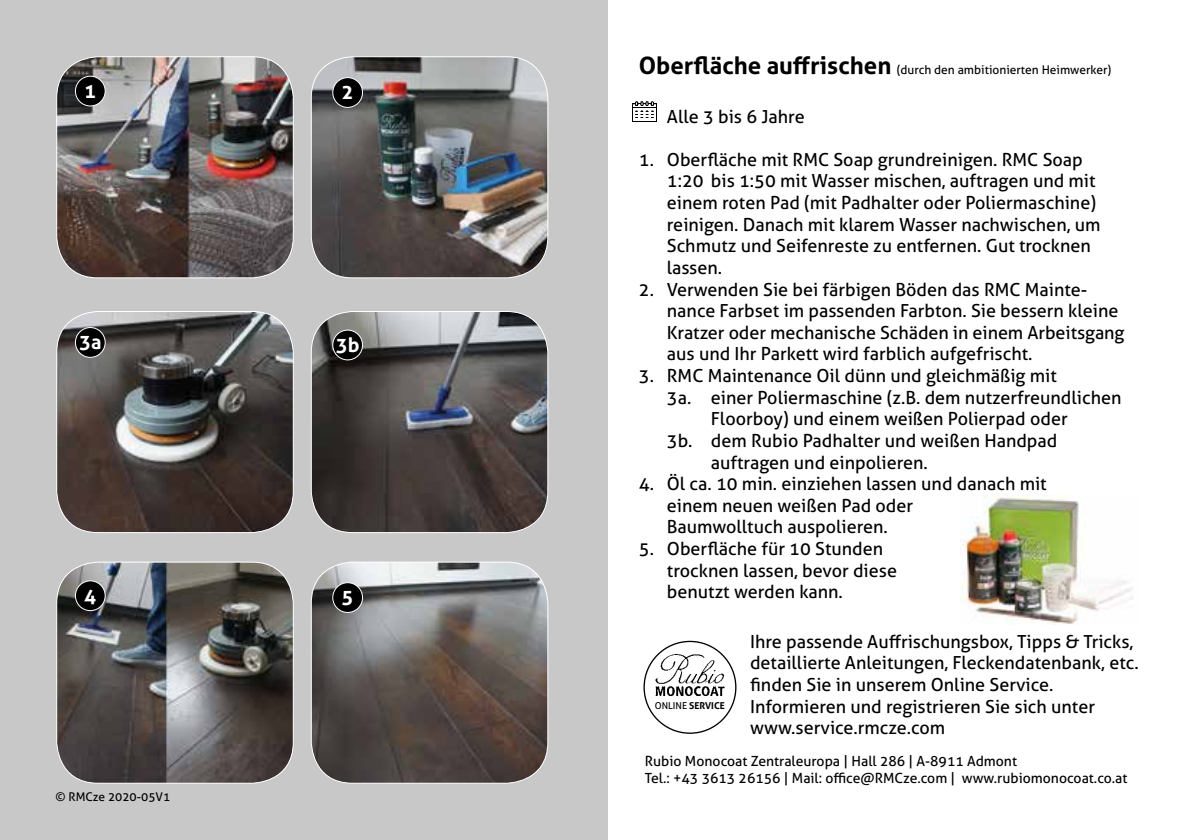
<style>
.page{position:relative;width:1191px;height:840px;background:#fff}
.page>*{position:absolute;margin:0;border:0;box-sizing:border-box;transform-origin:0 0}
.t1{font:700 20px "Aller";color:#fff}
.t2{font:18px/21.6px "Aller";color:#000}
.t3{font:14px/16.8px "Aller";color:#000}
.t4{font:12px "Aller";color:#000}
.t5{font:700 9.6px "Aller";color:#000}
.s1{font-weight:700;font-size:24px}
.s2{font-weight:400}
</style>
<div class="page">
<img style="left:960px;top:494px;width:173px;height:130px">
<div style="left:0;top:0;width:608px;height:839px;background:#c8c8c8"></div>
<img style="left:57px;top:57px;width:236px;height:221px">
<div style="left:56px;top:56px;width:238px;height:222px;border:1px solid #fff;border-radius:41px"></div>
<img style="left:311px;top:57px;width:237px;height:221px">
<div style="left:311px;top:56px;width:237px;height:222px;border:1px solid #fff;border-radius:41px"></div>
<img style="left:57px;top:311px;width:236px;height:221px">
<div style="left:56px;top:311px;width:238px;height:222px;border:1px solid #fff;border-radius:41px"></div>
<img style="left:311px;top:311px;width:237px;height:221px">
<div style="left:311px;top:311px;width:237px;height:222px;border:1px solid #fff;border-radius:41px"></div>
<img style="left:58px;top:563px;width:235px;height:219px">
<div style="left:56px;top:561px;width:238px;height:222px;border:1px solid #fff;border-radius:41px"></div>
<img style="left:311px;top:563px;width:237px;height:219px">
<div style="left:311px;top:561px;width:237px;height:222px;border:1px solid #fff;border-radius:41px"></div>
<div style="left:75px;top:76px;width:30px;height:30px;background:#000;border-radius:50%"></div>
<div style="left:75px;top:76px;width:31px;height:30px;border:1px solid #fff;border-radius:50%"></div>
<div style="left:333px;top:78px;width:29px;height:29px;background:#000;border-radius:50%"></div>
<div style="left:332px;top:77px;width:31px;height:31px;border:1px solid #fff;border-radius:50%"></div>
<div style="left:75px;top:327px;width:30px;height:30px;background:#000;border-radius:50%"></div>
<div style="left:75px;top:327px;width:31px;height:30px;border:1px solid #fff;border-radius:50%"></div>
<div style="left:333px;top:330px;width:29px;height:30px;background:#000;border-radius:50%"></div>
<div style="left:332px;top:329px;width:31px;height:31px;border:1px solid #fff;border-radius:50%"></div>
<div style="left:75px;top:580px;width:30px;height:30px;background:#000;border-radius:50%"></div>
<div style="left:75px;top:580px;width:31px;height:30px;border:1px solid #fff;border-radius:50%"></div>
<div style="left:333px;top:582px;width:29px;height:30px;background:#000;border-radius:50%"></div>
<div style="left:332px;top:582px;width:31px;height:30px;border:1px solid #fff;border-radius:50%"></div>
<img style="left:633px;top:101px;width:23px;height:21px">
<img style="left:654px;top:653px;width:72px;height:43px">
<p class="t1" style="left:84px;top:78px;width:13px">1</p>
<p class="t1" style="left:342px;top:80px;width:13px">2</p>
<p class="t1" style="left:79px;top:329px;width:24px">3a</p>
<p class="t1" style="left:336px;top:332px;width:25px">3b</p>
<p class="t1" style="left:84px;top:582px;width:13px">4</p>
<p class="t1" style="left:342px;top:584px;width:13px">5</p>
<p class="t4" style="left:56px;top:788px;width:116px">© RMCze 2020-05V1</p>
<p class="t4" style="left:639px;top:63px;width:474px"><span class="s1">Oberfläche auffrischen</span> (durch den ambitionierten Heimwerker)</p>
<p class="t2" style="left:667px;top:105px;width:139px">Alle 3 bis 6 Jahre</p>
<p class="t2" style="left:667px;top:148px;width:435px;text-indent:-28px">1. Oberfläche mit RMC Soap grundreinigen. RMC Soap 1:20 bis 1:50 mit Wasser mischen, auftragen und mit einem roten Pad (mit Padhalter oder Poliermaschine) reinigen. Danach mit klarem Wasser nachwischen, um Schmutz und Seifenreste zu entfernen. Gut trocknen lassen.</p>
<p class="t2" style="left:667px;top:278px;width:459px;text-indent:-28px">2. Verwenden Sie bei färbigen Böden das RMC Mainte&shy;nance Farbset im passenden Farbton. Sie bessern kleine Kratzer oder mechanische Schäden in einem Arbeitsgang aus und Ihr Parkett wird farblich aufgefrischt.</p>
<p class="t2" style="left:639px;top:364px;width:419px">3. RMC Maintenance Oil dünn und gleichmäßig mit</p>
<p class="t2" style="left:667px;top:386px;width:456px">3a. einer Poliermaschine (z.B. dem nutzerfreundlichen</p>
<p class="t2" style="left:711px;top:408px;width:358px">Floorboy) und einem weißen Polierpad oder</p>
<p class="t2" style="left:667px;top:429px;width:392px">3b. dem Rubio Padhalter und weißen Handpad</p>
<p class="t2" style="left:711px;top:451px;width:218px">auftragen und einpolieren.</p>
<p class="t2" style="left:667px;top:472px;width:381px;text-indent:-28px">4. Öl ca. 10 min. einziehen lassen und danach mit einem neuen weißen Pad oder<br>Baumwolltuch auspolieren.</p>
<p class="t2" style="left:667px;top:537px;width:232px;text-indent:-28px">5. Oberfläche für 10 Stunden trocknen lassen, bevor diese benutzt werden kann.</p>
<p class="t5" style="left:655px;top:698px;width:72px"><span class="s2">ONLINE</span> SERVICE</p>
<p class="t2" style="left:750px;top:630px;width:390px">Ihre passende Auffrischungsbox, Tipps &amp; Tricks, detaillierte Anleitungen, Fleckendatenbank, etc. finden Sie in unserem Online Service.<br>Informieren und registrieren Sie sich unter www.service.rmcze.com</p>
<p class="t3" style="left:645px;top:752px;width:484px">Rubio Monocoat Zentraleuropa | Hall 286 | A-8911 Admont<br>Tel.: +43 3613 26156 | Mail: office@RMCze.com | www.rubiomonocoat.co.at</p>
</div>
